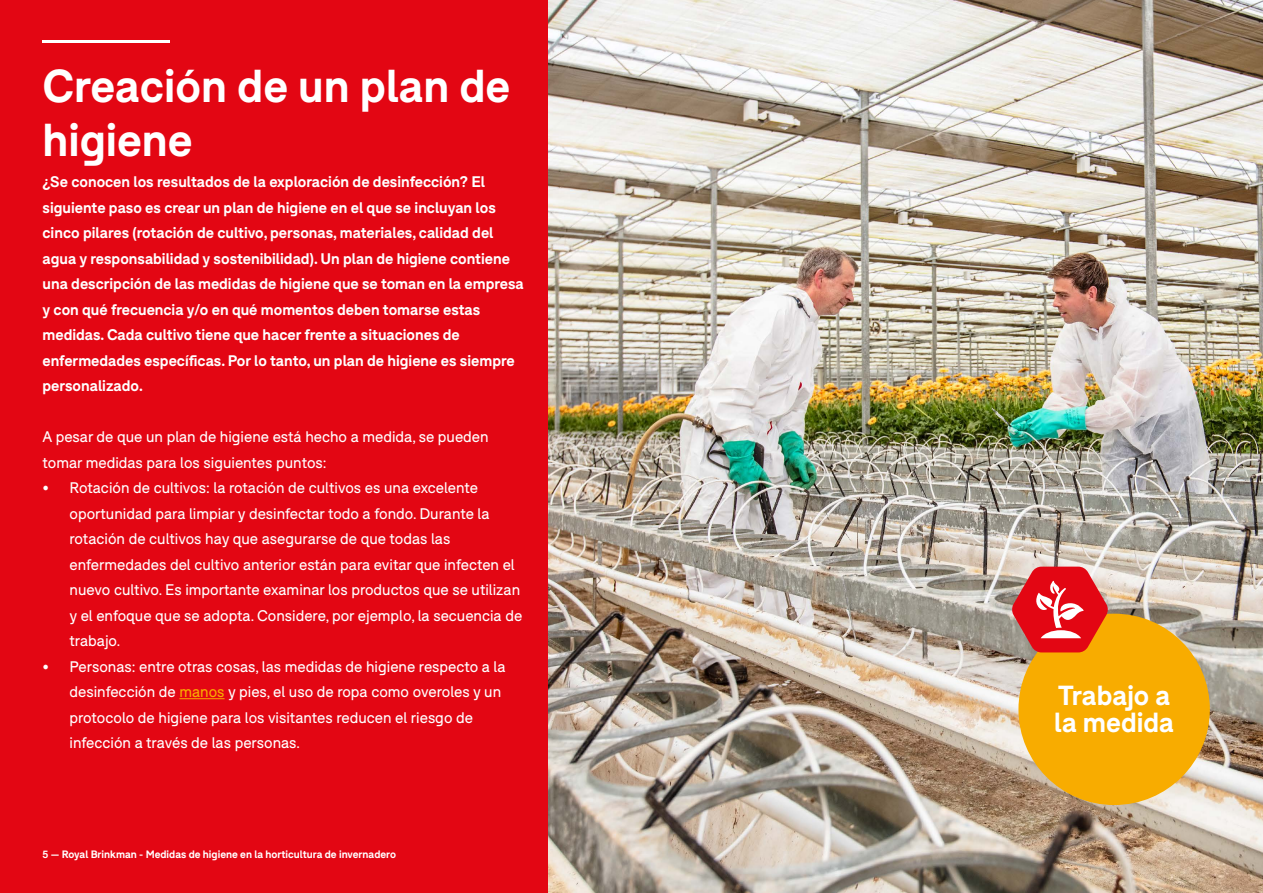
<style>
.page{position:relative;width:1263px;height:893px;background:#fff}
.page>*{position:absolute;margin:0;border:0;box-sizing:border-box;transform-origin:0 0}
.t1{font:700 45px/54px "F37 Bolton";color:#fff}
.t2{font:700 27px/27px "F37 Bolton";color:#fff}
.t3{font:15px/25.5px "F37 Bolton";color:#fff}
.t4{font:700 15px/25.5px "F37 Bolton";color:#fff}
.t5{font:700 10.5px "F37 Bolton";color:#fff}
.s1{color:#f8ac00}
</style>
<div class="page">
<div style="left:0;top:0;width:549px;height:893px;background:#e30613"></div>
<hr style="left:179px;top:698px;width:46px;height:1px;background:#f8ac00">
<hr style="left:43px;top:40px;width:127px;height:3px;background:#fff">
<img style="left:549px;top:0;width:714px;height:893px">
<div style="left:1018px;top:614px;width:192px;height:191px;background:#f8ac00;border-radius:50%"></div>
<svg style="left:1011px;top:567px;width:97px;height:85px;background:#e14946"></svg>
<h1 class="t1" style="left:43px;top:60px;width:469px">Creación de un plan de higiene</h1>
<p class="t4" style="left:43px;top:169px;width:483px">¿Se conocen los resultados de la exploración de desinfección? El siguiente paso es crear un plan de higiene en el que se incluyan los cinco pilares (rotación de cultivo, personas, materiales, calidad del agua y responsabilidad y sostenibilidad). Un plan de higiene contiene una descripción de las medidas de higiene que se toman en la empresa y con qué frecuencia y/o en qué momentos deben tomarse estas medidas. Cada cultivo tiene que hacer frente a situaciones de enfermedades específicas. Por lo tanto, un plan de higiene es siempre personalizado.</p>
<p class="t3" style="left:43px;top:424px;width:448px">A pesar de que un plan de higiene está hecho a medida, se pueden tomar medidas para los siguientes puntos:</p>
<p class="t3" style="left:70px;top:475px;width:454px;text-indent:-27px">• Rotación de cultivos: la rotación de cultivos es una excelente oportunidad para limpiar y desinfectar todo a fondo. Durante la rotación de cultivos hay que asegurarse de que todas las enfermedades del cultivo anterior están para evitar que infecten el nuevo cultivo. Es importante examinar los productos que se utilizan y el enfoque que se adopta. Considere, por ejemplo, la secuencia de trabajo.</p>
<p class="t3" style="left:70px;top:654px;width:437px;text-indent:-27px">• Personas: entre otras cosas, las medidas de higiene respecto a la desinfección de <span class="s1">manos</span> y pies, el uso de ropa como overoles y un protocolo de higiene para los visitantes reducen el riesgo de infección a través de las personas.</p>
<p class="t5" style="left:43px;top:848px;width:355px">5 — Royal Brinkman - Medidas de higiene en la horticultura de invernadero</p>
<h2 class="t2" style="left:1054px;top:683px;width:121px">Trabajo a la medida</h2>
</div>
